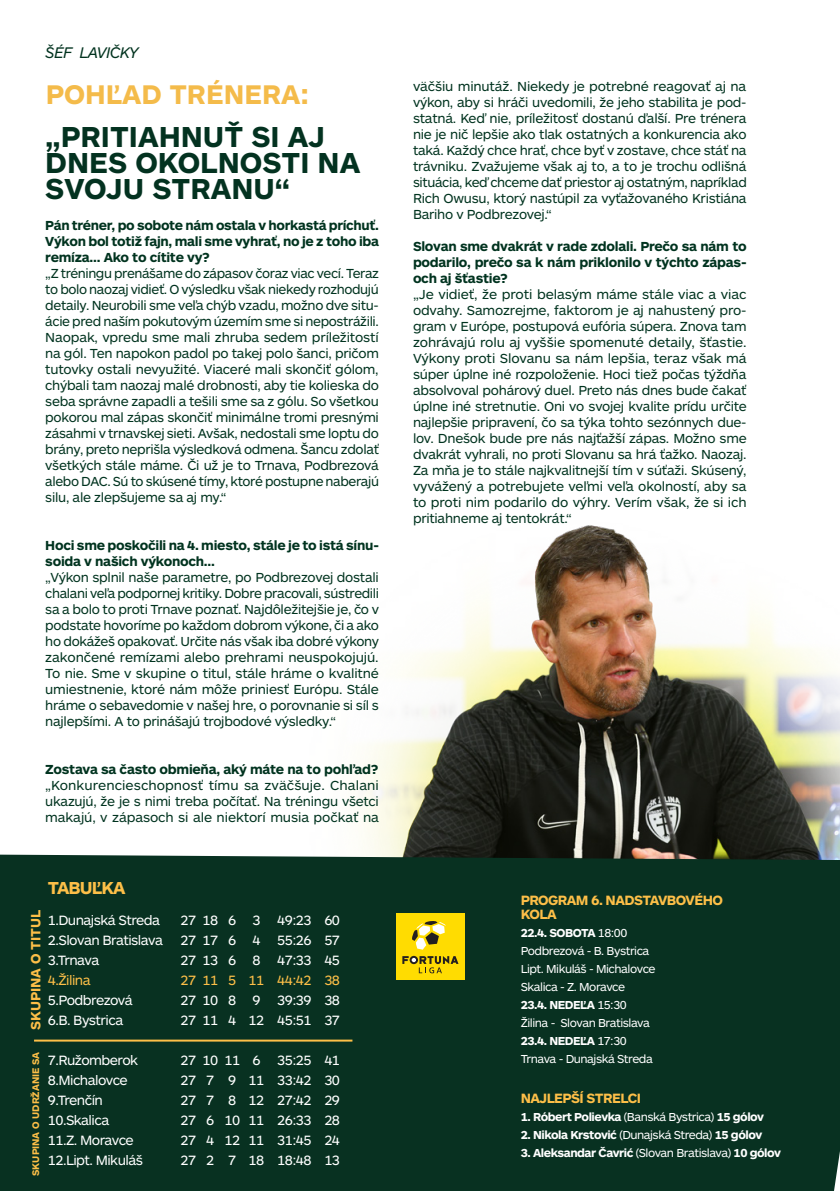
<style>
.page{position:relative;width:840px;height:1191px;background:#fff}
.page>*{position:absolute;margin:0;border:0;box-sizing:border-box;transform-origin:0 0}
.t1{font:700 30px/26px "ARS Maquette Pro";color:#033220}
.t2{font:700 28px "ARS Maquette Pro";color:#f4bb4a}
.t3{font:700 18px "ARS Maquette Pro";letter-spacing:-.05em;color:#fdbf48}
.t4{font:italic 16px "ARS Maquette Pro";letter-spacing:-.04em;color:#02331f}
.t5{font:14px "ARS Maquette Pro";letter-spacing:-.04em;color:#fff}
.t6{font:700 14px "ARS Maquette Pro";letter-spacing:-.04em;color:#fdbf48}
.t7{font:14px "ARS Maquette Pro";letter-spacing:-.04em;color:#fdbf48}
.t8{font:700 14px "ARS Maquette Pro";color:#fdbf48}
.Body_text____no_tab{font:13.6px/16px "ARS Maquette Pro";letter-spacing:-.02em;color:#00331f;text-align:justify}
.Body_text____no_tab-2{font:700 13.6px/16px "ARS Maquette Pro";letter-spacing:-.02em;color:#00331f;text-align:justify}
.t9{font:700 12px "ARS Maquette Pro";letter-spacing:-.04em;color:#fff}
.t10{font:12px "ARS Maquette Pro";letter-spacing:-.04em;color:#fff}
.t11{font:700 10px "ARS Maquette Pro";color:#fdbf48}
.s1{font-weight:400}
</style>
<div class="page">
<img style="left:361px;top:525px;width:478px;height:329px">
<div style="left:0;top:854px;width:839px;height:337px;background:#083121"></div>
<hr style="left:34px;top:1039px;width:318px;height:2px;background:#fdbf48">
<div style="left:396px;top:913px;width:68px;height:66px;background:#ffdc01"></div>
<svg style="left:402px;top:956px;width:56px;height:17px"></svg>
<svg style="left:412px;top:921px;width:34px;height:28px"></svg>
<p class="t4" style="left:45px;top:42px;width:95px">ŠÉF LAVIČKY</p>
<p class="t2" style="left:46px;top:76px;width:264px">POHĽAD TRÉNERA:</p>
<p class="t1" style="left:45px;top:122px;width:316px">„PRITIAHNUŤ SI AJ<br>DNES OKOLNOSTI NA<br>SVOJU STRANU“</p>
<p class="Body_text____no_tab-2" style="left:45px;top:216px;width:335px">Pán tréner, po sobote nám ostala v horkastá príchuť.<br>Výkon bol totiž fajn, mali sme vyhrať, no je z toho iba remíza... Ako to cítite vy?</p>
<p class="Body_text____no_tab" style="left:45px;top:265px;width:335px">„Z tréningu prenášame do zápasov čoraz viac vecí. Teraz to bolo naozaj vidieť. O výsledku však niekedy rozhodujú detaily. Neurobili sme veľa chýb vzadu, možno dve situ&shy;ácie pred naším pokutovým územím sme si nepostrážili.<br>Naopak, vpredu sme mali zhruba sedem príležitostí na gól. Ten napokon padol po takej polo šanci, pričom tutovky ostali nevyužité. Viaceré mali skončiť gólom, chýbali tam naozaj malé drobnosti, aby tie kolieska do seba správne zapadli a tešili sme sa z gólu. So všetkou pokorou mal zápas skončiť minimálne tromi presnými zásahmi v trnavskej sieti. Avšak, nedostali sme loptu do brány, preto neprišla výsledková odmena. Šancu zdolať všetkých stále máme. Či už je to Trnava, Podbrezová alebo DAC. Sú to skúsené tímy, ktoré postupne naberajú silu, ale zlepšujeme sa aj my.“</p>
<p class="Body_text____no_tab-2" style="left:45px;top:536px;width:335px">Hoci sme poskočili na 4. miesto, stále je to istá sínu&shy;soida v našich výkonoch...</p>
<p class="Body_text____no_tab" style="left:45px;top:569px;width:335px">„Výkon splnil naše parametre, po Podbrezovej dostali chalani veľa podpornej kritiky. Dobre pracovali, sústredili sa a bolo to proti Trnave poznať. Najdôležitejšie je, čo v podstate hovoríme po každom dobrom výkone, či a ako ho dokážeš opakovať. Určite nás však iba dobré výkony zakončené remízami alebo prehrami neuspokojujú.<br>To nie. Sme v skupine o titul, stále hráme o kvalitné umiestnenie, ktoré nám môže priniesť Európu. Stále hráme o sebavedomie v našej hre, o porovnanie si síl s najlepšími. A to prinášajú trojbodové výsledky.“</p>
<p class="Body_text____no_tab-2" style="left:45px;top:760px;width:334px">Zostava sa často obmieňa, aký máte na to pohľad?</p>
<p class="Body_text____no_tab" style="left:45px;top:777px;width:335px">„Konkurencieschopnosť tímu sa zväčšuje. Chalani ukazujú, že je s nimi treba počítať. Na tréningu všetci makajú, v zápasoch si ale niektorí musia počkať na</p>
<p class="t3" style="left:48px;top:875px;width:79px">TABUĽKA</p>
<p class="t8" style="left:26px;top:1030px;width:121px;rotate:-90deg">SKUPINA O TITUL</p>
<p class="t11" style="left:29px;top:1176px;width:126px;rotate:-90deg">SKUPINA O UDRŽANIE SA</p>
<p class="t5" style="left:48px;top:910px;width:114px">1.Dunajská Streda</p>
<p class="t5" style="left:180px;top:910px;width:161px">27 18 6 3 49:23 60</p>
<p class="t5" style="left:48px;top:930px;width:293px">2.Slovan Bratislava 27 17 6 4 55:26 57</p>
<p class="t5" style="left:48px;top:950px;width:53px">3.Trnava</p>
<p class="t5" style="left:180px;top:950px;width:161px">27 13 6 8 47:33 45</p>
<p class="t7" style="left:48px;top:970px;width:44px">4.Žilina</p>
<p class="t7" style="left:180px;top:970px;width:161px">27 11 5 11 44:42 38</p>
<p class="t5" style="left:48px;top:990px;width:86px">5.Podbrezová</p>
<p class="t5" style="left:180px;top:990px;width:161px">27 10 8 9 39:39 38</p>
<p class="t5" style="left:48px;top:1010px;width:77px">6.B. Bystrica</p>
<p class="t5" style="left:180px;top:1010px;width:161px">27 11 4 12 45:51 37</p>
<p class="t5" style="left:48px;top:1050px;width:92px">7.Ružomberok</p>
<p class="t5" style="left:180px;top:1050px;width:161px">27 10 11 6 35:25 41</p>
<p class="t5" style="left:48px;top:1070px;width:81px">8.Michalovce</p>
<p class="t5" style="left:180px;top:1070px;width:161px">27 7 9 11 33:42 30</p>
<p class="t5" style="left:48px;top:1090px;width:56px">9.Trenčín</p>
<p class="t5" style="left:180px;top:1090px;width:161px">27 7 8 12 27:42 29</p>
<p class="t5" style="left:48px;top:1110px;width:63px">10.Skalica</p>
<p class="t5" style="left:180px;top:1110px;width:161px">27 6 10 11 26:33 28</p>
<p class="t5" style="left:48px;top:1130px;width:87px">11.Z. Moravce</p>
<p class="t5" style="left:180px;top:1130px;width:161px">27 4 12 11 31:45 24</p>
<p class="t5" style="left:48px;top:1150px;width:97px">12.Lipt. Mikuláš</p>
<p class="t5" style="left:180px;top:1150px;width:161px">27 2 7 18 18:48 13</p>
<p class="Body_text____no_tab" style="left:413px;top:77px;width:335px">väčšiu minutáž. Niekedy je potrebné reagovať aj na výkon, aby si hráči uvedomili, že jeho stabilita je pod&shy;statná. Keď nie, príležitosť dostanú ďalší. Pre trénera nie je nič lepšie ako tlak ostatných a konkurencia ako taká. Každý chce hrať, chce byť v zostave, chce stáť na trávniku. Zvažujeme však aj to, a to je trochu odlišná situácia, keď chceme dať priestor aj ostatným, napríklad Rich Owusu, ktorý nastúpil za vyťažovaného Kristiána Bariho v Podbrezovej.“</p>
<p class="Body_text____no_tab-2" style="left:413px;top:237px;width:335px">Slovan sme dvakrát v rade zdolali. Prečo sa nám to podarilo, prečo sa k nám priklonilo v týchto zápas&shy;och aj šťastie?</p>
<p class="Body_text____no_tab" style="left:413px;top:285px;width:335px">„Je vidieť, že proti belasým máme stále viac a viac odvahy. Samozrejme, faktorom je aj nahustený pro&shy;gram v Európe, postupová eufória súpera. Znova tam zohrávajú rolu aj vyššie spomenuté detaily, šťastie.<br>Výkony proti Slovanu sa nám lepšia, teraz však má súper úplne iné rozpoloženie. Hoci tiež počas týždňa absolvoval pohárový duel. Preto nás dnes bude čakať úplne iné stretnutie. Oni vo svojej kvalite prídu určite najlepšie pripravení, čo sa týka tohto sezónnych due&shy;lov. Dnešok bude pre nás najťažší zápas. Možno sme dvakrát vyhrali, no proti Slovanu sa hrá ťažko. Naozaj.<br>Za mňa je to stále najkvalitnejší tím v súťaži. Skúsený, vyvážený a potrebujete veľmi veľa okolností, aby sa to proti nim podarilo do výhry. Verím však, že si ich pritiahneme aj tentokrát.“</p>
<p class="t6" style="left:520px;top:891px;width:204px">PROGRAM 6. NADSTAVBOVÉHO</p>
<p class="t6" style="left:520px;top:905px;width:37px">KOLA</p>
<p class="t9" style="left:520px;top:925px;width:108px">22.4. SOBOTA <span class="s1">18:00</span></p>
<p class="t10" style="left:520px;top:943px;width:130px">Podbrezová - B. Bystrica</p>
<p class="t10" style="left:520px;top:961px;width:136px">Lipt. Mikuláš - Michalovce</p>
<p class="t10" style="left:520px;top:979px;width:106px">Skalica - Z. Moravce</p>
<p class="t9" style="left:520px;top:997px;width:107px">23.4. NEDEĽA <span class="s1">15:30</span></p>
<p class="t10" style="left:520px;top:1015px;width:131px">Žilina - Slovan Bratislava</p>
<p class="t9" style="left:520px;top:1033px;width:107px">23.4. NEDEĽA <span class="s1">17:30</span></p>
<p class="t10" style="left:520px;top:1051px;width:133px">Trnava - Dunajská Streda</p>
<p class="t6" style="left:520px;top:1089px;width:122px">NAJLEPŠÍ STRELCI</p>
<p class="t9" style="left:520px;top:1109px;width:245px">1. Róbert Polievka <span class="s1">(Banská Bystrica)</span> 15 gólov</p>
<p class="t9" style="left:520px;top:1127px;width:243px">2. Nikola Krstović <span class="s1">(Dunajská Streda)</span> 15 gólov</p>
<p class="t9" style="left:520px;top:1145px;width:262px">3. Aleksandar Čavrić <span class="s1">(Slovan Bratislava)</span> 10 gólov</p>
</div>
